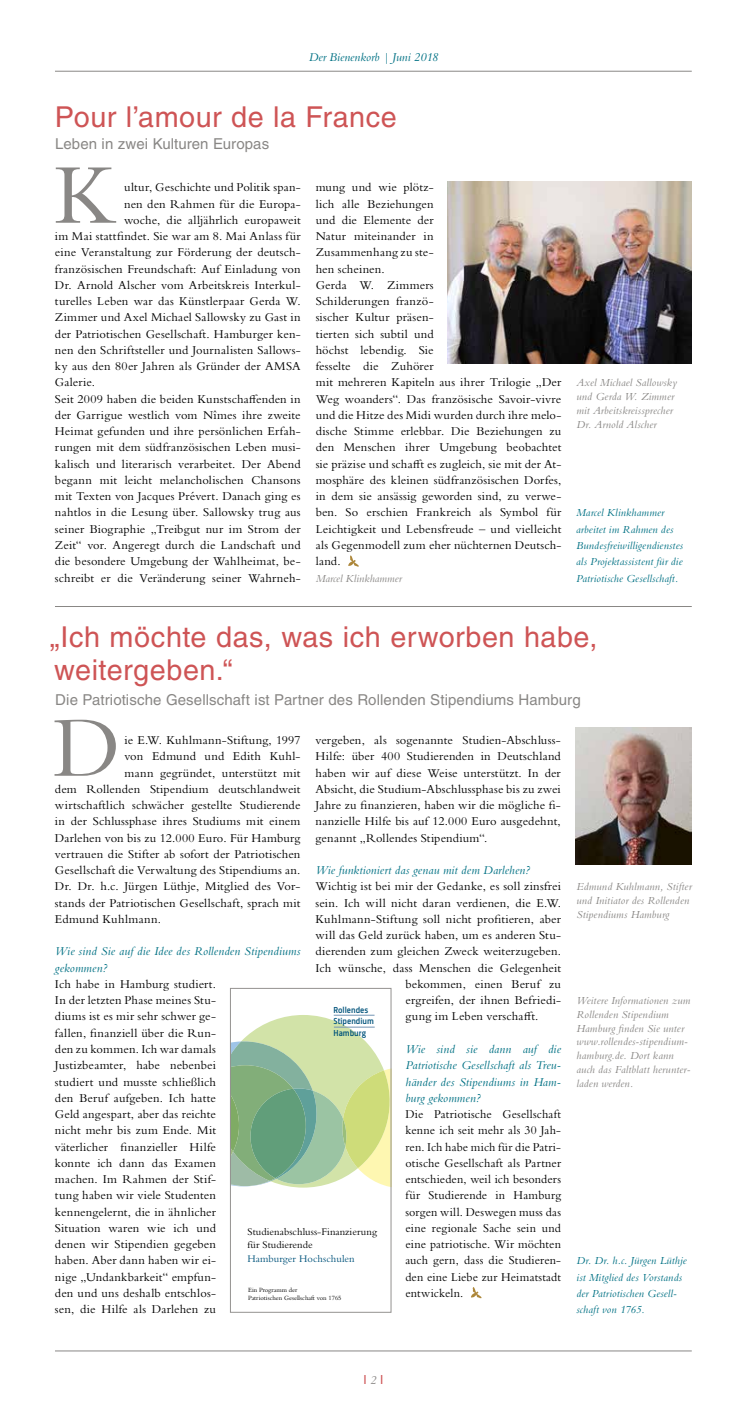
<style>
.page{position:relative;width:745px;height:1418px;background:#fff}
.page>*{position:absolute;margin:0;border:0;box-sizing:border-box;transform-origin:0 0}
.t1{font:88.75px "Bembo Std";color:#898785}
.t2{font:28.75px/32.5px "Helvetica LT";letter-spacing:.02em;color:#ce5455}
.t3{font:15px "Helvetica LT";letter-spacing:.005em;color:#898785}
.t4{font:12.5px/16.2px "Bembo Std";letter-spacing:.01em;color:#000;text-align:justify}
.t5{font:italic 12.5px/16.2px "Bembo Std";letter-spacing:.01em;color:#007184}
.t6{font:12.5px "Bembo Std";letter-spacing:.03em;color:#000}
.t7{font:12.5px "Helvetica Neue";color:#ce5455}
.t8{font:italic 11.25px/13.8px "Bembo Std";letter-spacing:.015em;color:#898785}
.t9{font:italic 11.25px/16.2px "Bembo Std";letter-spacing:.015em;color:#007184}
.t10{font:10.5px/13.2px "Bembo Std";letter-spacing:.005em;color:#000}
.t11{font:10.5px "Bembo Std";letter-spacing:.005em;color:#00537b}
.t12{font:500 9px/11.5px "Sinews Sans";color:#00537b}
.t13{font:6.62px/8px "Bembo Std";color:#000}
.t14{font:italic 5px "Bembo Std";letter-spacing:.01em;color:#000}
.s1{font-family:"Bembo Std";font-style:italic;color:#898785}
</style>
<div class="page">
<hr style="left:55px;top:71px;width:636px;height:1px;background:#898785">
<hr style="left:55px;top:1350px;width:636px;height:1px;background:#898785">
<hr style="left:55px;top:606px;width:636px;height:1px;background:#898785">
<svg style="left:471px;top:1287px;width:11px;height:12px"></svg>
<img style="left:575px;top:727px;width:116px;height:138px">
<svg style="left:348px;top:555px;width:11px;height:12px"></svg>
<img style="left:447px;top:181px;width:244px;height:182px">
<svg style="left:232px;top:1014px;width:157px;height:174px;background:#b1cda0"></svg>
<hr style="left:334px;top:1026px;width:40px;height:1px;background:#7394b3">
<hr style="left:333px;top:1015px;width:41px;height:1px;background:#7394b3">
<div style="left:230px;top:988px;width:161px;height:324px;border:1px solid #949290"></div>
<p class="t5" style="left:308px;top:49px;width:131px">Der Bienenkorb | Juni 2018</p>
<h2 class="t2" style="left:55px;top:100px;width:343px">Pour l’amour de la France</h2>
<p class="t3" style="left:55px;top:135px;width:215px">Leben in zwei Kulturen Europas</p>
<h1 class="t1" style="left:54px;top:143px;width:63px">K</h1>
<p class="t4" style="left:124px;top:179px;width:178px">ultur, Geschichte und Politik span-</p>
<p class="t4" style="left:124px;top:195px;width:178px">nen den Rahmen für die Europa-</p>
<p class="t4" style="left:124px;top:211px;width:178px">woche, die alljährlich europaweit</p>
<p class="t4" style="left:55px;top:228px;width:247px">im Mai stattfindet. Sie war am 8. Mai Anlass für</p>
<p class="t4" style="left:55px;top:244px;width:247px">eine Veranstaltung zur Förderung der deutsch-</p>
<p class="t4" style="left:55px;top:260px;width:247px">französischen Freundschaft: Auf Einladung von</p>
<p class="t4" style="left:55px;top:276px;width:247px">Dr. Arnold Alscher vom Arbeitskreis Interkul-</p>
<p class="t4" style="left:55px;top:293px;width:247px">turelles Leben war das Künstlerpaar Gerda W.</p>
<p class="t4" style="left:55px;top:309px;width:247px">Zimmer und Axel Michael Sallowsky zu Gast in</p>
<p class="t4" style="left:55px;top:325px;width:247px">der Patriotischen Gesellschaft. Hamburger ken-</p>
<p class="t4" style="left:55px;top:341px;width:247px">nen den Schriftsteller und Journalisten Sallows-</p>
<p class="t4" style="left:55px;top:358px;width:247px">ky aus den 80er Jahren als Gründer der AMSA</p>
<p class="t4" style="left:55px;top:374px;width:42px">Galerie.</p>
<p class="t4" style="left:55px;top:390px;width:247px">Seit 2009 haben die beiden Kunstschaffenden in</p>
<p class="t4" style="left:55px;top:406px;width:247px">der Garrigue westlich vom Nîmes ihre zweite</p>
<p class="t4" style="left:55px;top:423px;width:247px">Heimat gefunden und ihre persönlichen Erfah-</p>
<p class="t4" style="left:55px;top:439px;width:247px">rungen mit dem südfranzösischen Leben musi-</p>
<p class="t4" style="left:55px;top:455px;width:247px">kalisch und literarisch verarbeitet. Der Abend</p>
<p class="t4" style="left:55px;top:471px;width:247px">begann mit leicht melancholischen Chansons</p>
<p class="t4" style="left:55px;top:488px;width:247px">mit Texten von Jacques Prévert. Danach ging es</p>
<p class="t4" style="left:55px;top:504px;width:247px">nahtlos in die Lesung über. Sallowsky trug aus</p>
<p class="t4" style="left:55px;top:520px;width:247px">seiner Biographie „Treibgut nur im Strom der</p>
<p class="t4" style="left:55px;top:536px;width:247px">Zeit“ vor. Angeregt durch die Landschaft und</p>
<p class="t4" style="left:55px;top:553px;width:247px">die besondere Umgebung der Wahlheimat, be-</p>
<p class="t4" style="left:55px;top:569px;width:247px">schreibt er die Veränderung seiner Wahrneh-</p>
<p class="t4" style="left:315px;top:179px;width:247px;text-align:left">mung und wie plötz-<br>lich alle Beziehungen<br>und die Elemente der<br>Natur miteinander in<br>Zusammenhang zu ste-<br>hen scheinen.<br>Gerda W. Zimmers<br>Schilderungen franzö-<br>sischer Kultur präsen-<br>tierten sich subtil und<br>höchst lebendig. Sie<br>fesselte die Zuhörer<br>mit mehreren Kapiteln aus ihrer Trilogie „Der<br>Weg woanders“. Das französische Savoir-vivre und die Hitze des Midi wurden durch ihre melo&shy;dische Stimme erlebbar. Die Beziehungen zu den Menschen ihrer Umgebung beobachtet sie präzise und schafft es zugleich, sie mit der At&shy;mosphäre des kleinen südfranzösischen Dorfes, in dem sie ansässig geworden sind, zu verwe&shy;ben. So erschien Frankreich als Symbol für<br>Leichtigkeit und Lebensfreude – und vielleicht als Gegenmodell zum eher nüchternen Deutsch&shy;land.</p>
<p class="t8" style="left:315px;top:571px;width:88px">Marcel Klinkhammer</p>
<p class="t8" style="left:576px;top:376px;width:102px">Axel Michael Sallowsky und Gerda W. Zimmer mit Arbeitskreissprecher<br>Dr. Arnold Alscher</p>
<p class="t9" style="left:575px;top:504px;width:108px">Marcel Klinkhammer arbeitet im Rahmen des<br>Bundesfreiwilligendienstes als Projektassistent für die<br>Patriotische Gesellschaft.</p>
<h2 class="t2" style="left:50px;top:621px;width:548px">„Ich möchte das, was ich erworben habe, weitergeben.“</h2>
<p class="t3" style="left:55px;top:690px;width:526px">Die Patriotische Gesellschaft ist Partner des Rollenden Stipendiums Hamburg</p>
<h1 class="t1" style="left:53px;top:696px;width:69px">D</h1>
<p class="t4" style="left:315px;top:731px;width:247px">vergeben, als sogenannte Studien-Abschluss-Hilfe: über 400 Studierenden in Deutschland haben wir auf diese Weise unterstützt. In der Absicht, die Studium-Abschlussphase bis zu zwei Jahre zu finanzieren, haben wir die mögliche fi&shy;nanzielle Hilfe bis auf 12.000 Euro ausgedehnt, genannt „Rollendes Stipendium“.</p>
<p class="t5" style="left:315px;top:861px;width:216px">Wie funktioniert das genau mit dem Darlehen?</p>
<p class="t4" style="left:315px;top:878px;width:247px">Wichtig ist bei mir der Gedanke, es soll zinsfrei</p>
<p class="t4" style="left:315px;top:894px;width:247px">sein. Ich will nicht daran verdienen, die E.W.</p>
<p class="t4" style="left:315px;top:910px;width:247px">Kuhlmann-Stiftung soll nicht profitieren, aber</p>
<p class="t4" style="left:315px;top:926px;width:247px">will das Geld zurück haben, um es anderen Stu-</p>
<p class="t4" style="left:315px;top:943px;width:247px">dierenden zum gleichen Zweck weiterzugeben.</p>
<p class="t4" style="left:315px;top:959px;width:247px">Ich wünsche, dass Menschen die Gelegenheit</p>
<p class="t4" style="left:405px;top:975px;width:157px">bekommen, einen Beruf zu</p>
<p class="t4" style="left:405px;top:991px;width:157px">ergreifen, der ihnen Befriedi-</p>
<p class="t4" style="left:405px;top:1008px;width:134px">gung im Leben verschafft.</p>
<p class="t5" style="left:405px;top:1040px;width:157px;text-align:justify">Wie sind sie dann auf die Patriotische Gesellschaft als Treu&shy;händer des Stipendiums in Ham&shy;burg gekommen?</p>
<p class="t4" style="left:405px;top:1105px;width:157px">Die Patriotische Gesellschaft kenne ich seit mehr als 30 Jah&shy;ren. Ich habe mich für die Patri&shy;otische Gesellschaft als Partner entschieden, weil ich besonders für Studierende in Hamburg sorgen will. Deswegen muss das eine regionale Sache sein und eine patriotische. Wir möchten auch gern, dass die Studieren&shy;den eine Liebe zur Heimatstadt entwickeln.</p>
<p class="t6" style="left:124px;top:733px;width:177px">ie E.W. Kuhlmann-Stiftung, 1997</p>
<p class="t4" style="left:124px;top:748px;width:177px">von Edmund und Edith Kuhl-</p>
<p class="t4" style="left:124px;top:764px;width:177px">mann gegründet, unterstützt mit</p>
<p class="t4" style="left:55px;top:780px;width:247px">dem Rollenden Stipendium deutschlandweit</p>
<p class="t4" style="left:55px;top:796px;width:247px">wirtschaftlich schwächer gestellte Studierende</p>
<p class="t4" style="left:55px;top:813px;width:247px">in der Schlussphase ihres Studiums mit einem</p>
<p class="t4" style="left:55px;top:829px;width:247px">Darlehen von bis zu 12.000 Euro. Für Hamburg</p>
<p class="t4" style="left:55px;top:845px;width:247px">vertrauen die Stifter ab sofort der Patriotischen</p>
<p class="t4" style="left:55px;top:861px;width:247px">Gesellschaft die Verwaltung des Stipendiums an.</p>
<p class="t4" style="left:55px;top:878px;width:247px">Dr. Dr. h.c. Jürgen Lüthje, Mitglied des Vor-</p>
<p class="t4" style="left:55px;top:894px;width:247px">stands der Patriotischen Gesellschaft, sprach mit</p>
<p class="t6" style="left:55px;top:911px;width:107px">Edmund Kuhlmann.</p>
<p class="t5" style="left:55px;top:943px;width:247px">Wie sind Sie auf die Idee des Rollenden Stipendiums gekommen?</p>
<p class="t4" style="left:55px;top:975px;width:162px">Ich habe in Hamburg studiert.<br>In der letzten Phase meines Stu&shy;diums ist es mir sehr schwer ge&shy;fallen, finanziell über die Run&shy;den zu kommen. Ich war damals Justizbeamter, habe nebenbei studiert und musste schließlich den Beruf aufgeben. Ich hatte Geld angespart, aber das reichte nicht mehr bis zum Ende. Mit väterlicher finanzieller Hilfe konnte ich dann das Examen machen. Im Rahmen der Stif&shy;tung haben wir viele Studenten kennengelernt, die in ähnlicher Situation waren wie ich und denen wir Stipendien gegeben haben. Aber dann haben wir ei&shy;nige „Undankbarkeit“ empfun&shy;den und uns deshalb entschlos&shy;sen, die Hilfe als Darlehen zu</p>
<p class="t12" style="left:333px;top:1003px;width:42px">Rollendes<br>Stipendium<br>Hamburg</p>
<p class="t10" style="left:247px;top:1224px;width:131px">Studienabschluss-Finanzierung für Studierende</p>
<p class="t11" style="left:247px;top:1252px;width:109px">Hamburger Hochschulen</p>
<p class="t13" style="left:248px;top:1285px;width:95px">Ein Programm der<br>Patriotischen Gesellschaft von 1765</p>
<p class="t14" style="left:103px;top:1240px;width:103px">www.facebook.com/Patriotische-Gesellschaft-von-1765-</p>
<p class="t8" style="left:576px;top:879px;width:117px">Edmund Kuhlmann, Stifter und Initiator des Rollenden<br>Stipendiums Hamburg</p>
<p class="t8" style="left:576px;top:993px;width:115px">Weitere Informationen zum<br>Rollenden Stipendium<br>Hamburg finden Sie unter www.rollendes-stipendium&shy;hamburg.de. Dort kann auch das Faltblatt herunter&shy;laden werden.</p>
<p class="t9" style="left:576px;top:1252px;width:112px">Dr. Dr. h.c. Jürgen Lüthje ist Mitglied des Vorstands der Patriotischen Gesell&shy;schaft von 1765.</p>
<p class="t7" style="left:363px;top:1370px;width:21px">I <span class="s1">2</span> I</p>
</div>
